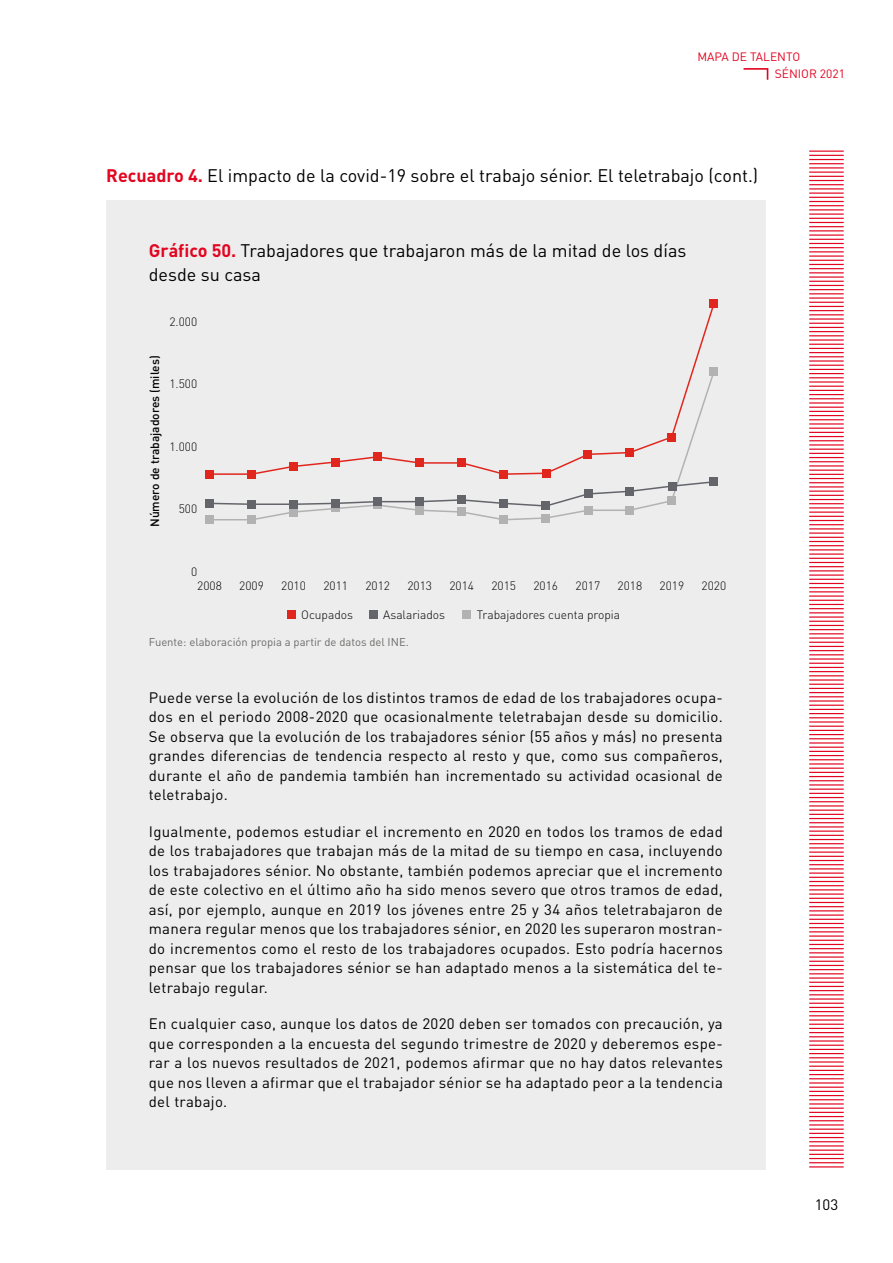
<style>
.page{position:relative;width:893px;height:1263px;background:#fff}
.page>*{position:absolute;margin:0;border:0;box-sizing:border-box;transform-origin:0 0}
.t1{font:18px/24px "DI Ng";color:#000}
.t2{font:15px/19.5px "DI Ng";letter-spacing:.02em;color:#000;text-align:justify}
.t3{font:300 12px "DIN Pro";color:#000}
.t4{font:500 12px "DIN Pro";color:#000}
.t5{font:12px/17px "DI Ng";color:#e30520}
.t6{font:11.25px "DI Ng";color:#6b6b6a}
.s1{font-weight:700;color:#e30520}
</style>
<div class="page">
<svg style="left:743px;top:68px;width:25px;height:12px"></svg>
<svg style="left:809px;top:151px;width:35px;height:1017px"></svg>
<div style="left:106px;top:200px;width:659px;height:969px;background:#ededed"></div>
<div style="left:287px;top:611px;width:9px;height:8px;background:#e1261d"></div>
<div style="left:369px;top:611px;width:9px;height:8px;background:#63656a"></div>
<div style="left:463px;top:611px;width:8px;height:8px;background:#b3b2b2"></div>
<svg style="left:208px;top:370px;width:508px;height:151px"></svg>
<svg style="left:208px;top:480px;width:507px;height:27px"></svg>
<div style="left:205px;top:470px;width:9px;height:8px;background:#e1261d"></div>
<div style="left:205px;top:499px;width:9px;height:9px;background:#63656a"></div>
<div style="left:205px;top:515px;width:9px;height:9px;background:#b3b2b2"></div>
<div style="left:247px;top:515px;width:9px;height:9px;background:#b3b2b2"></div>
<div style="left:289px;top:508px;width:9px;height:8px;background:#b3b2b2"></div>
<div style="left:331px;top:503px;width:8px;height:9px;background:#b3b2b2"></div>
<div style="left:373px;top:500px;width:9px;height:8px;background:#b3b2b2"></div>
<div style="left:415px;top:506px;width:9px;height:8px;background:#b3b2b2"></div>
<div style="left:457px;top:508px;width:9px;height:8px;background:#b3b2b2"></div>
<div style="left:499px;top:515px;width:9px;height:9px;background:#b3b2b2"></div>
<div style="left:541px;top:514px;width:9px;height:8px;background:#b3b2b2"></div>
<div style="left:584px;top:506px;width:8px;height:8px;background:#b3b2b2"></div>
<div style="left:625px;top:506px;width:9px;height:8px;background:#b3b2b2"></div>
<div style="left:667px;top:496px;width:9px;height:9px;background:#b3b2b2"></div>
<div style="left:710px;top:367px;width:8px;height:9px;background:#b3b2b2"></div>
<div style="left:247px;top:500px;width:9px;height:8px;background:#63656a"></div>
<div style="left:290px;top:500px;width:8px;height:8px;background:#63656a"></div>
<div style="left:331px;top:499px;width:8px;height:9px;background:#63656a"></div>
<div style="left:373px;top:497px;width:9px;height:9px;background:#63656a"></div>
<div style="left:415px;top:497px;width:9px;height:9px;background:#63656a"></div>
<div style="left:457px;top:496px;width:9px;height:8px;background:#63656a"></div>
<div style="left:500px;top:499px;width:8px;height:9px;background:#63656a"></div>
<div style="left:541px;top:502px;width:9px;height:8px;background:#63656a"></div>
<div style="left:584px;top:490px;width:8px;height:8px;background:#63656a"></div>
<div style="left:626px;top:487px;width:8px;height:8px;background:#63656a"></div>
<div style="left:668px;top:482px;width:8px;height:8px;background:#63656a"></div>
<div style="left:710px;top:478px;width:8px;height:8px;background:#63656a"></div>
<div style="left:247px;top:470px;width:9px;height:8px;background:#e1261d"></div>
<div style="left:290px;top:462px;width:8px;height:9px;background:#e1261d"></div>
<div style="left:331px;top:458px;width:8px;height:8px;background:#e1261d"></div>
<div style="left:373px;top:453px;width:9px;height:8px;background:#e1261d"></div>
<div style="left:415px;top:459px;width:9px;height:8px;background:#e1261d"></div>
<div style="left:457px;top:459px;width:9px;height:8px;background:#e1261d"></div>
<div style="left:500px;top:470px;width:8px;height:8px;background:#e1261d"></div>
<div style="left:542px;top:469px;width:8px;height:8px;background:#e1261d"></div>
<div style="left:584px;top:450px;width:8px;height:8px;background:#e1261d"></div>
<div style="left:625px;top:448px;width:8px;height:9px;background:#e1261d"></div>
<div style="left:667px;top:433px;width:9px;height:8px;background:#e1261d"></div>
<div style="left:710px;top:299px;width:8px;height:9px;background:#e1261d"></div>
<p class="t5" style="left:775px;top:48px;width:72px;text-indent:-78px">MAPA DE TALENTO<br>SÉNIOR 2021</p>
<p class="t1" style="left:106px;top:164px;width:653px"><span class="s1">Recuadro 4.</span> El impacto de la covid-19 sobre el trabajo sénior. El teletrabajo (cont.)</p>
<p class="t1" style="left:149px;top:238px;width:539px"><span class="s1">Gráfico 50.</span> Trabajadores que trabajaron más de la mitad de los días desde su casa</p>
<p class="t3" style="left:169px;top:312px;width:29px">2.000</p>
<p class="t4" style="left:145px;top:527px;width:173px;rotate:-90deg">Número de trabajadores (miles)</p>
<p class="t3" style="left:169px;top:374px;width:29px">1.500</p>
<p class="t3" style="left:169px;top:437px;width:29px">1.000</p>
<p class="t3" style="left:179px;top:499px;width:20px">500</p>
<p class="t3" style="left:191px;top:562px;width:8px">0</p>
<p class="t3" style="left:197px;top:577px;width:26px">2008</p>
<p class="t3" style="left:239px;top:577px;width:26px">2009</p>
<p class="t3" style="left:281px;top:577px;width:26px">2010</p>
<p class="t3" style="left:323px;top:577px;width:26px">2011</p>
<p class="t3" style="left:365px;top:577px;width:26px">2012</p>
<p class="t3" style="left:407px;top:577px;width:26px">2013</p>
<p class="t3" style="left:449px;top:577px;width:26px">2014</p>
<p class="t3" style="left:491px;top:577px;width:26px">2015</p>
<p class="t3" style="left:533px;top:577px;width:26px">2016</p>
<p class="t3" style="left:575px;top:577px;width:26px">2017</p>
<p class="t3" style="left:617px;top:577px;width:26px">2018</p>
<p class="t3" style="left:659px;top:577px;width:26px">2019</p>
<p class="t3" style="left:701px;top:577px;width:26px">2020</p>
<p class="t3" style="left:301px;top:605px;width:53px">Ocupados</p>
<p class="t3" style="left:383px;top:605px;width:64px">Asalariados</p>
<p class="t3" style="left:477px;top:605px;width:145px">Trabajadores cuenta propia</p>
<p class="t6" style="left:149px;top:635px;width:261px">Fuente: elaboración propia a partir de datos del INE.</p>
<p class="t2" style="left:149px;top:687px;width:576px">Puede verse la evolución de los distintos tramos de edad de los trabajadores ocupa&shy;dos en el periodo 2008-2020 que ocasionalmente teletrabajan desde su domicilio.<br>Se observa que la evolución de los trabajadores sénior (55 años y más) no presenta grandes diferencias de tendencia respecto al resto y que, como sus compañeros, durante el año de pandemia también han incrementado su actividad ocasional de teletrabajo.</p>
<p class="t2" style="left:149px;top:821px;width:576px">Igualmente, podemos estudiar el incremento en 2020 en todos los tramos de edad de los trabajadores que trabajan más de la mitad de su tiempo en casa, incluyendo los trabajadores sénior. No obstante, también podemos apreciar que el incremento de este colectivo en el último año ha sido menos severo que otros tramos de edad, así, por ejemplo, aunque en 2019 los jóvenes entre 25 y 34 años teletrabajaron de manera regular menos que los trabajadores sénior, en 2020 les superaron mostran&shy;do incrementos como el resto de los trabajadores ocupados. Esto podría hacernos pensar que los trabajadores sénior se han adaptado menos a la sistemática del te&shy;letrabajo regular.</p>
<p class="t2" style="left:149px;top:1013px;width:576px">En cualquier caso, aunque los datos de 2020 deben ser tomados con precaución, ya que corresponden a la encuesta del segundo trimestre de 2020 y deberemos espe&shy;rar a los nuevos resultados de 2021, podemos afirmar que no hay datos relevantes que nos lleven a afirmar que el trabajador sénior se ha adaptado peor a la tendencia del trabajo.</p>
<p class="t2" style="left:815px;top:1194px;width:25px">103</p>
</div>
